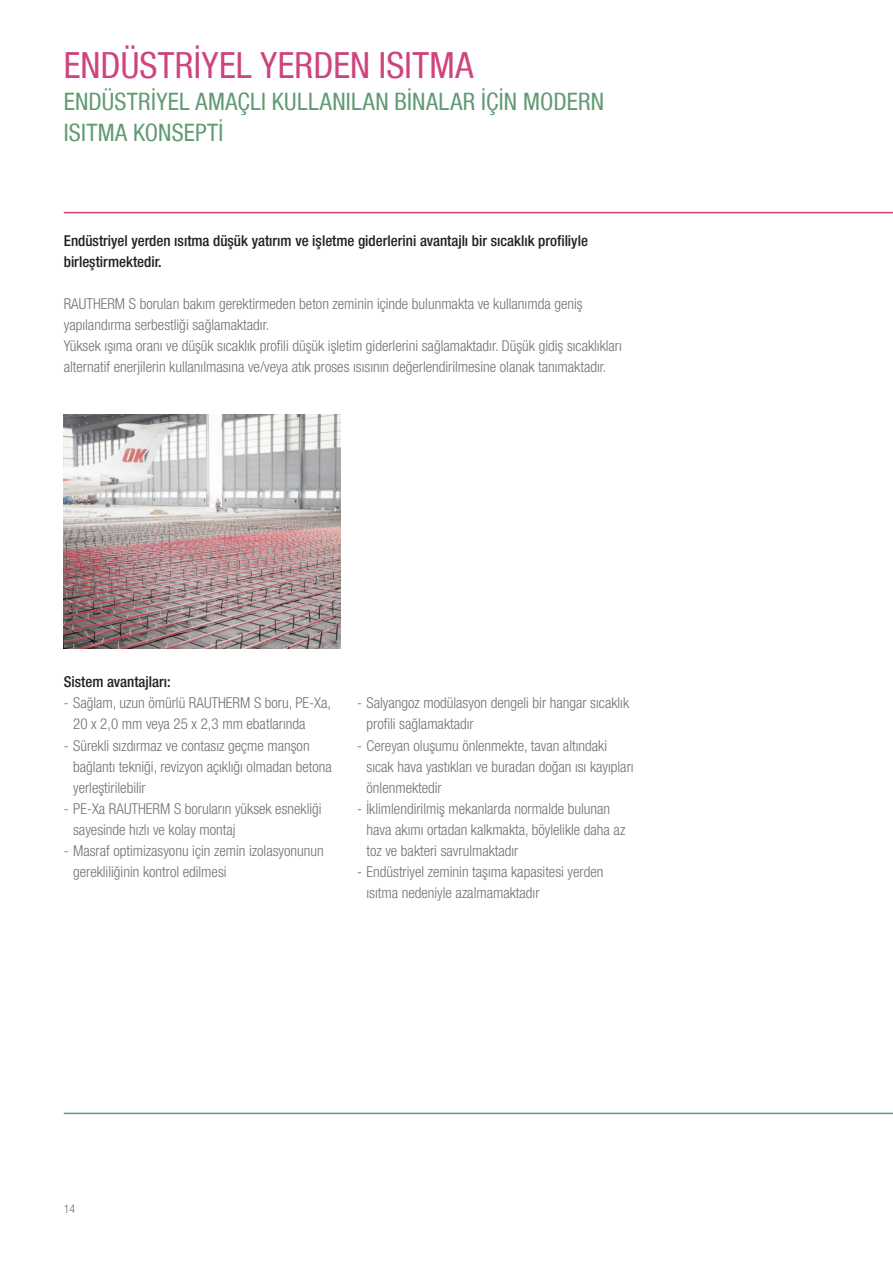
<style>
.page{position:relative;width:893px;height:1263px;background:#fff}
.page>*{position:absolute;margin:0;border:0;box-sizing:border-box;transform-origin:0 0}
._03_HEADLINE_24_pt_R{font:condensed 36px "Helvetica Neue LT Com";letter-spacing:.005em;color:#ce447e}
._04_SUBLINE_16_pt_Gr{font:condensed 24px/31.5px "Helvetica Neue LT Com";letter-spacing:.01em;color:#609b72}
._18_Fließtext_10_pt{font:300 condensed 15px/21px "Helvetica Neue LT Com";color:#717275}
._07_Fließtext_10_pt{font:300 condensed 15px/21px "Helvetica Neue LT Com";color:#717275}
._08_Fließtext_Hervor{font:500 condensed 15px/21px "Helvetica Neue LT Com";color:#231f20}
.t1{font:300 condensed 12px "Helvetica Neue LT Com";color:#717275}
</style>
<div class="page">
<img style="left:64px;top:414px;width:276px;height:234px">
<hr style="left:64px;top:212px;width:829px;height:1px;background:#ce447e">
<hr style="left:64px;top:1113px;width:829px;height:1px;background:#609b72">
<p class="_03_HEADLINE_24_pt_R" style="left:64px;top:44px;width:411px">ENDÜSTRİYEL YERDEN ISITMA</p>
<p class="_04_SUBLINE_16_pt_Gr" style="left:64px;top:85px;width:542px">ENDÜSTRİYEL AMAÇLI KULLANILAN BİNALAR İÇİN MODERN<br>ISITMA KONSEPTİ</p>
<p class="_08_Fließtext_Hervor" style="left:64px;top:230px;width:526px">Endüstriyel yerden ısıtma düşük yatırım ve işletme giderlerini avantajlı bir sıcaklık profiliyle birleştirmektedir.</p>
<p class="_07_Fließtext_10_pt" style="left:64px;top:294px;width:520px">RAUTHERM S boruları bakım gerektirmeden beton zeminin içinde bulunmakta ve kullanımda geniş yapılandırma serbestliği sağlamaktadır.</p>
<p class="_07_Fließtext_10_pt" style="left:64px;top:336px;width:560px">Yüksek ışıma oranı ve düşük sıcaklık profili düşük işletim giderlerini sağlamaktadır. Düşük gidiş sıcaklıkları alternatif enerjilerin kullanılmasına ve/veya atık proses ısısının değerlendirilmesine olanak tanımaktadır.</p>
<p class="_08_Fließtext_Hervor" style="left:64px;top:671px;width:108px">Sistem avantajları:</p>
<p class="_18_Fließtext_10_pt" style="left:64px;top:693px;width:269px">- Sağlam, uzun ömürlü RAUTHERM S boru, PE-Xa,</p>
<p class="_18_Fließtext_10_pt" style="left:73px;top:714px;width:234px">20 x 2,0 mm veya 25 x 2,3 mm ebatlarında</p>
<p class="_18_Fließtext_10_pt" style="left:73px;top:735px;width:260px;text-indent:-9px">- Sürekli sızdırmaz ve contasız geçme manşon bağlantı tekniği, revizyon açıklığı olmadan betona yerleştirilebilir</p>
<p class="_18_Fließtext_10_pt" style="left:73px;top:798px;width:250px;text-indent:-9px">- PE-Xa RAUTHERM S boruların yüksek esnekliği sayesinde hızlı ve kolay montaj</p>
<p class="_18_Fließtext_10_pt" style="left:73px;top:840px;width:252px;text-indent:-9px">- Masraf optimizasyonu için zemin izolasyonunun gerekliliğinin kontrol edilmesi</p>
<p class="_18_Fließtext_10_pt" style="left:367px;top:693px;width:264px;text-indent:-9px">- Salyangoz modülasyon dengeli bir hangar sıcaklık profili sağlamaktadır</p>
<p class="_18_Fließtext_10_pt" style="left:367px;top:735px;width:269px;text-indent:-9px">- Cereyan oluşumu önlenmekte, tavan altındaki sıcak hava yastıkları ve buradan doğan ısı kayıpları önlenmektedir</p>
<p class="_18_Fließtext_10_pt" style="left:367px;top:798px;width:260px;text-indent:-9px">- İklimlendirilmiş mekanlarda normalde bulunan hava akımı ortadan kalkmakta, böylelikle daha az toz ve bakteri savrulmaktadır</p>
<p class="_18_Fließtext_10_pt" style="left:367px;top:861px;width:238px;text-indent:-9px">- Endüstriyel zeminin taşıma kapasitesi yerden ısıtma nedeniyle azalmamaktadır</p>
<p class="t1" style="left:64px;top:1201px;width:13px">14</p>
</div>
